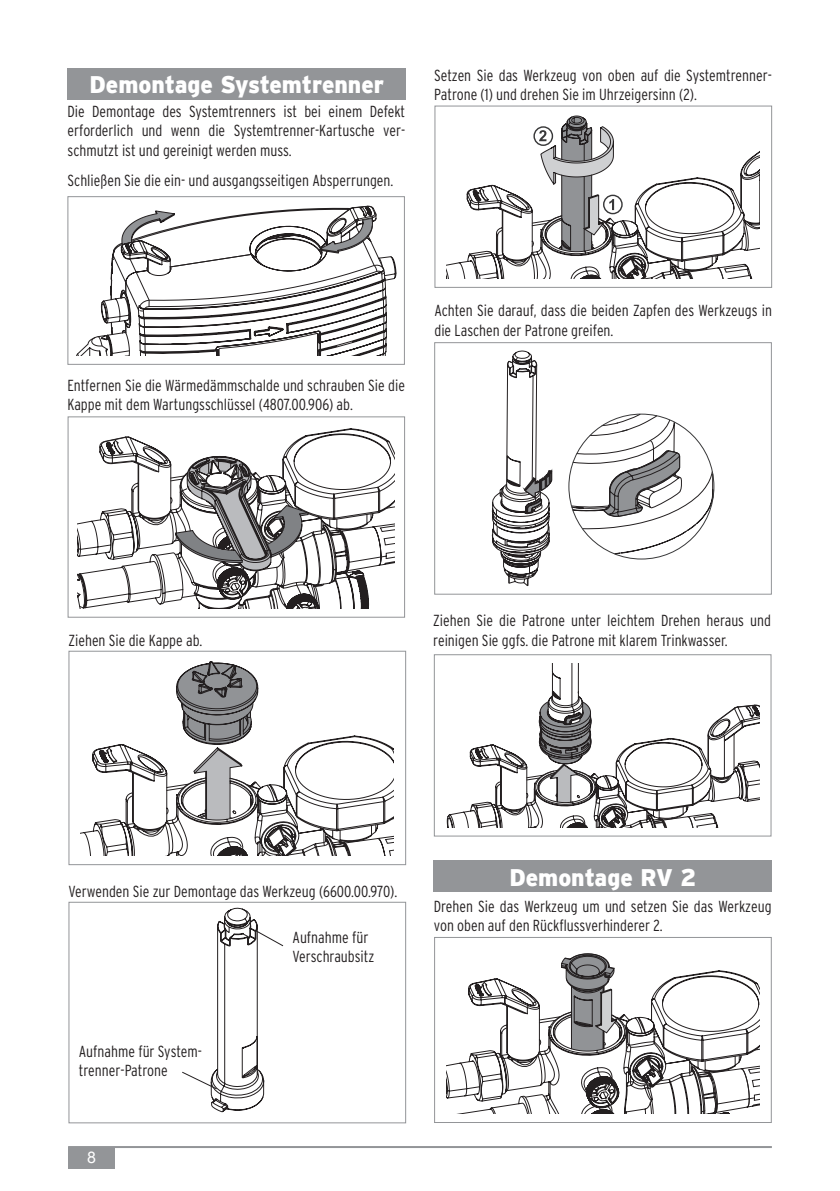
<style>
.page{position:relative;width:840px;height:1191px;background:#fff}
.page>*{position:absolute;margin:0;border:0;box-sizing:border-box;transform-origin:0 0}
.t1{font:900 24px "Interstate";color:#fff;scale:.95 1}
.t2{font:300 condensed 16px/19.2px "Interstate";color:#231f20}
.t3{font:16px "Arial";color:#fff}
</style>
<div class="page">
<div style="left:434px;top:106px;width:337px;height:182px;border:1px solid #939598"></div>
<div style="left:434px;top:937px;width:337px;height:186px;border:1px solid #939598"></div>
<div style="left:434px;top:342px;width:337px;height:252px;border:1px solid #939598"></div>
<div style="left:433px;top:654px;width:338px;height:182px;border:1px solid #939598"></div>
<div style="left:433px;top:860px;width:338px;height:31px;background:#939598"></div>
<div style="left:68px;top:901px;width:338px;height:222px;border:1px solid #939598"></div>
<div style="left:68px;top:650px;width:338px;height:215px;border:1px solid #939598"></div>
<div style="left:67px;top:196px;width:337px;height:169px;border:1px solid #939598"></div>
<div style="left:67px;top:416px;width:338px;height:201px;border:1px solid #939598"></div>
<div style="left:68px;top:68px;width:337px;height:31px;background:#939598"></div>
<svg style="left:570px;top:413px;width:143px;height:142px"></svg>
<svg style="left:491px;top:350px;width:60px;height:236px"></svg>
<svg style="left:81px;top:661px;width:313px;height:194px"></svg>
<svg style="left:446px;top:115px;width:313px;height:163px"></svg>
<div style="left:533px;top:126px;width:20px;height:20px;border:1px solid #383839;border-radius:50%"></div>
<svg style="left:446px;top:663px;width:313px;height:164px"></svg>
<svg style="left:446px;top:953px;width:313px;height:160px"></svg>
<svg style="left:76px;top:206px;width:320px;height:150px"></svg>
<svg style="left:78px;top:428px;width:317px;height:180px"></svg>
<hr style="left:68px;top:1146px;width:703px;height:2px;background:#939598">
<div style="left:68px;top:1147px;width:47px;height:21px;background:#939598"></div>
<svg style="left:182px;top:908px;width:102px;height:204px"></svg>
<h1 class="t1" style="left:89px;top:71px;width:311px">Demontage Systemtrenner</h1>
<p class="t2" style="left:67px;top:102px;width:339px;text-align:justify">Die Demontage des Systemtrenners ist bei einem Defekt erforderlich und wenn die Systemtrenner-Kartusche ver&shy;schmutzt ist und gereinigt werden muss.</p>
<p class="t2" style="left:67px;top:171px;width:327px">Schließen Sie die ein- und ausgangsseitigen Absperrungen.</p>
<p class="t2" style="left:434px;top:65px;width:339px">Setzen Sie das Werkzeug von oben auf die Systemtrenner-<br>Patrone (1) und drehen Sie im Uhrzeigersinn (2).</p>
<p class="t2" style="left:67px;top:376px;width:339px">Entfernen Sie die Wärmedämmschalde und schrauben Sie die<br>Kappe mit dem Wartungsschlüssel (4807.00.906) ab.</p>
<p class="t2" style="left:434px;top:301px;width:339px">Achten Sie darauf, dass die beiden Zapfen des Werkzeugs in die Laschen der Patrone greifen.</p>
<p class="t2" style="left:68px;top:630px;width:135px">Ziehen Sie die Kappe ab.</p>
<p class="t2" style="left:433px;top:611px;width:339px">Ziehen Sie die Patrone unter leichtem Drehen heraus und reinigen Sie ggfs. die Patrone mit klarem Trinkwasser.</p>
<p class="t2" style="left:68px;top:881px;width:330px">Verwenden Sie zur Demontage das Werkzeug (6600.00.970).</p>
<p class="t2" style="left:79px;top:1041px;width:124px">Aufnahme für System&shy;trenner-Patrone</p>
<p class="t3" style="left:87px;top:1146px;width:10px">8</p>
<p class="t2" style="left:292px;top:927px;width:83px">Aufnahme für<br>Verschraubsitz</p>
<h1 class="t1" style="left:509px;top:863px;width:198px">Demontage RV 2</h1>
<p class="t2" style="left:433px;top:897px;width:339px">Drehen Sie das Werkzeug um und setzen Sie das Werkzeug von oben auf den Rückflussverhinderer 2.</p>
</div>
